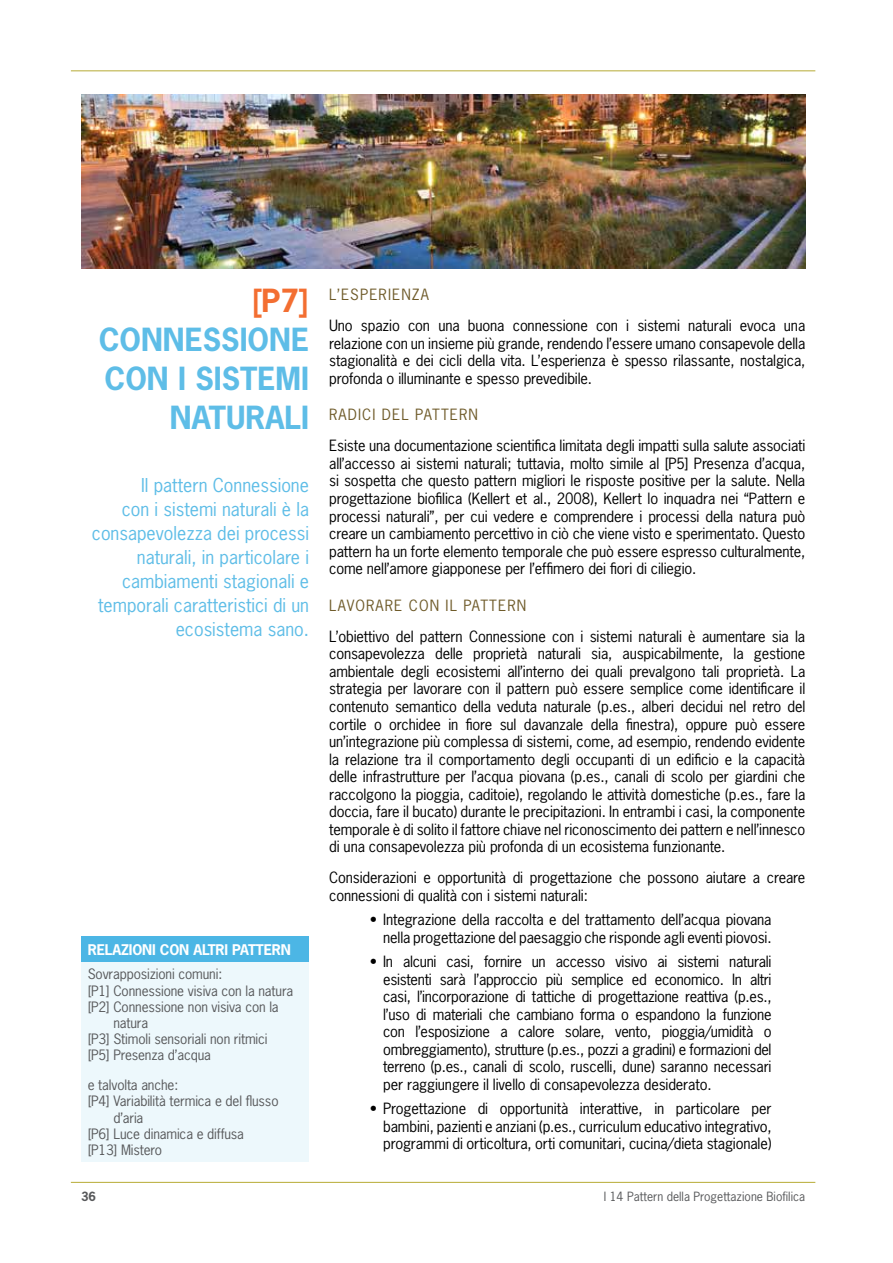
<style>
.page{position:relative;width:893px;height:1263px;background:#fff}
.page>*{position:absolute;margin:0;border:0;box-sizing:border-box;transform-origin:0 0}
.t1{font:700 30px/39px "News Gothic Std";color:#5ebde7;text-align:right}
.t2{font:700 30px "News Gothic Std";color:#f36e31}
.t3{font:18px/24px "News Gothic Std";color:#5ebde7;text-align:right}
.t4{font:14.7px/17.5px "News Gothic Std";letter-spacing:-.01em;color:#000;text-align:justify}
.t5{font:14.7px "News Gothic Std";letter-spacing:.075em;color:#6f5b2a}
.t6{font:700 13.8px "News Gothic Std";letter-spacing:-.01em;color:#fff}
.t7{font:13.5px "News Gothic Std";letter-spacing:-.01em;color:#58595b}
.t8{font:12px "News Gothic Std";color:#58595b}
.t9{font:700 12px "News Gothic Std";color:#58595b}
</style>
<div class="page">
<hr style="left:71px;top:70px;width:744px;height:1px;background:#b7ab34">
<hr style="left:71px;top:1182px;width:744px;height:1px;background:#b7ab34">
<div style="left:81px;top:936px;width:228px;height:26px;background:#4cb6e5"></div>
<div style="left:81px;top:962px;width:228px;height:200px;background:#edf8fc"></div>
<img style="left:81px;top:94px;width:724px;height:174px">
<h1 class="t2" style="left:252px;top:281px;width:59px">[P7]</h1>
<h1 class="t1" style="left:99px;top:320px;width:212px">CONNESSIONE<br>CON I SISTEMI<br>NATURALI</h1>
<p class="t3" style="left:92px;top:473px;width:219px">Il pattern Connessione<br>con i sistemi naturali è la consapevolezza dei processi naturali, in particolare i cambiamenti stagionali e temporali caratteristici di un ecosistema sano.</p>
<p class="t6" style="left:88px;top:940px;width:205px">RELAZIONI CON ALTRI PATTERN</p>
<p class="t7" style="left:88px;top:966px;width:136px">Sovrapposizioni comuni:</p>
<p class="t7" style="left:88px;top:982px;width:207px">[P1] Connessione visiva con la natura</p>
<p class="t7" style="left:88px;top:998px;width:192px">[P2] Connessione non visiva con la</p>
<p class="t7" style="left:113px;top:1014px;width:36px">natura</p>
<p class="t7" style="left:88px;top:1030px;width:181px">[P3] Stimoli sensoriali non ritmici</p>
<p class="t7" style="left:88px;top:1047px;width:125px">[P5] Presenza d’acqua</p>
<p class="t7" style="left:88px;top:1076px;width:92px">e talvolta anche:</p>
<p class="t7" style="left:88px;top:1092px;width:192px">[P4] Variabilità termica e del flusso</p>
<p class="t7" style="left:113px;top:1109px;width:32px">d’aria</p>
<p class="t7" style="left:88px;top:1125px;width:158px">[P6] Luce dinamica e diffusa</p>
<p class="t7" style="left:88px;top:1141px;width:76px">[P13] Mistero</p>
<p class="t5" style="left:329px;top:285px;width:101px">L’ESPERIENZA</p>
<p class="t4" style="left:329px;top:317px;width:478px">Uno spazio con una buona connessione con i sistemi naturali evoca una relazione con un insieme più grande, rendendo l’essere umano consapevole della stagionalità e dei cicli della vita. L’esperienza è spesso rilassante, nostalgica, profonda o illuminante e spesso prevedibile.</p>
<p class="t5" style="left:329px;top:405px;width:150px">RADICI DEL PATTERN</p>
<p class="t4" style="left:329px;top:437px;width:478px">Esiste una documentazione scientifica limitata degli impatti sulla salute associati all’accesso ai sistemi naturali; tuttavia, molto simile al [P5] Presenza d’acqua, si sospetta che questo pattern migliori le risposte positive per la salute. Nella progettazione biofilica (Kellert et al., 2008), Kellert lo inquadra nei “Pattern e processi naturali”, per cui vedere e comprendere i processi della natura può creare un cambiamento percettivo in ciò che viene visto e sperimentato. Questo pattern ha un forte elemento temporale che può essere espresso culturalmente, come nell’amore giapponese per l’effimero dei fiori di ciliegio.</p>
<p class="t5" style="left:329px;top:596px;width:199px">LAVORARE CON IL PATTERN</p>
<p class="t4" style="left:329px;top:627px;width:478px">L’obiettivo del pattern Connessione con i sistemi naturali è aumentare sia la consapevolezza delle proprietà naturali sia, auspicabilmente, la gestione ambientale degli ecosistemi all’interno dei quali prevalgono tali proprietà. La strategia per lavorare con il pattern può essere semplice come identificare il contenuto semantico della veduta naturale (p.es., alberi decidui nel retro del cortile o orchidee in fiore sul davanzale della finestra), oppure può essere un’integrazione più complessa di sistemi, come, ad esempio, rendendo evidente la relazione tra il comportamento degli occupanti di un edificio e la capacità delle infrastrutture per l’acqua piovana (p.es., canali di scolo per giardini che raccolgono la pioggia, caditoie), regolando le attività domestiche (p.es., fare la doccia, fare il bucato) durante le precipitazioni. In entrambi i casi, la componente temporale è di solito il fattore chiave nel riconoscimento dei pattern e nell’innesco di una consapevolezza più profonda di un ecosistema funzionante.</p>
<p class="t4" style="left:329px;top:869px;width:478px">Considerazioni e opportunità di progettazione che possono aiutare a creare connessioni di qualità con i sistemi naturali:</p>
<p class="t4" style="left:370px;top:911px;width:403px;text-align:right">• Integrazione della raccolta e del trattamento dell’acqua piovana nella progettazione del paesaggio che risponde agli eventi piovosi.</p>
<p class="t4" style="left:383px;top:953px;width:390px;text-indent:-13px">• In alcuni casi, fornire un accesso visivo ai sistemi naturali esistenti sarà l’approccio più semplice ed economico. In altri casi, l’incorporazione di tattiche di progettazione reattiva (p.es., l’uso di materiali che cambiano forma o espandono la funzione con l’esposizione a calore solare, vento, pioggia/umidità o ombreggiamento), strutture (p.es., pozzi a gradini) e formazioni del terreno (p.es., canali di scolo, ruscelli, dune) saranno necessari per raggiungere il livello di consapevolezza desiderato.</p>
<p class="t4" style="left:383px;top:1100px;width:390px;text-indent:-13px">• Progettazione di opportunità interattive, in particolare per bambini, pazienti e anziani (p.es., curriculum educativo integrativo, programmi di orticoltura, orti comunitari, cucina/dieta stagionale)</p>
<p class="t9" style="left:81px;top:1188px;width:16px">36</p>
<p class="t8" style="left:604px;top:1189px;width:203px">I 14 Pattern della Progettazione Biofilica</p>
</div>
